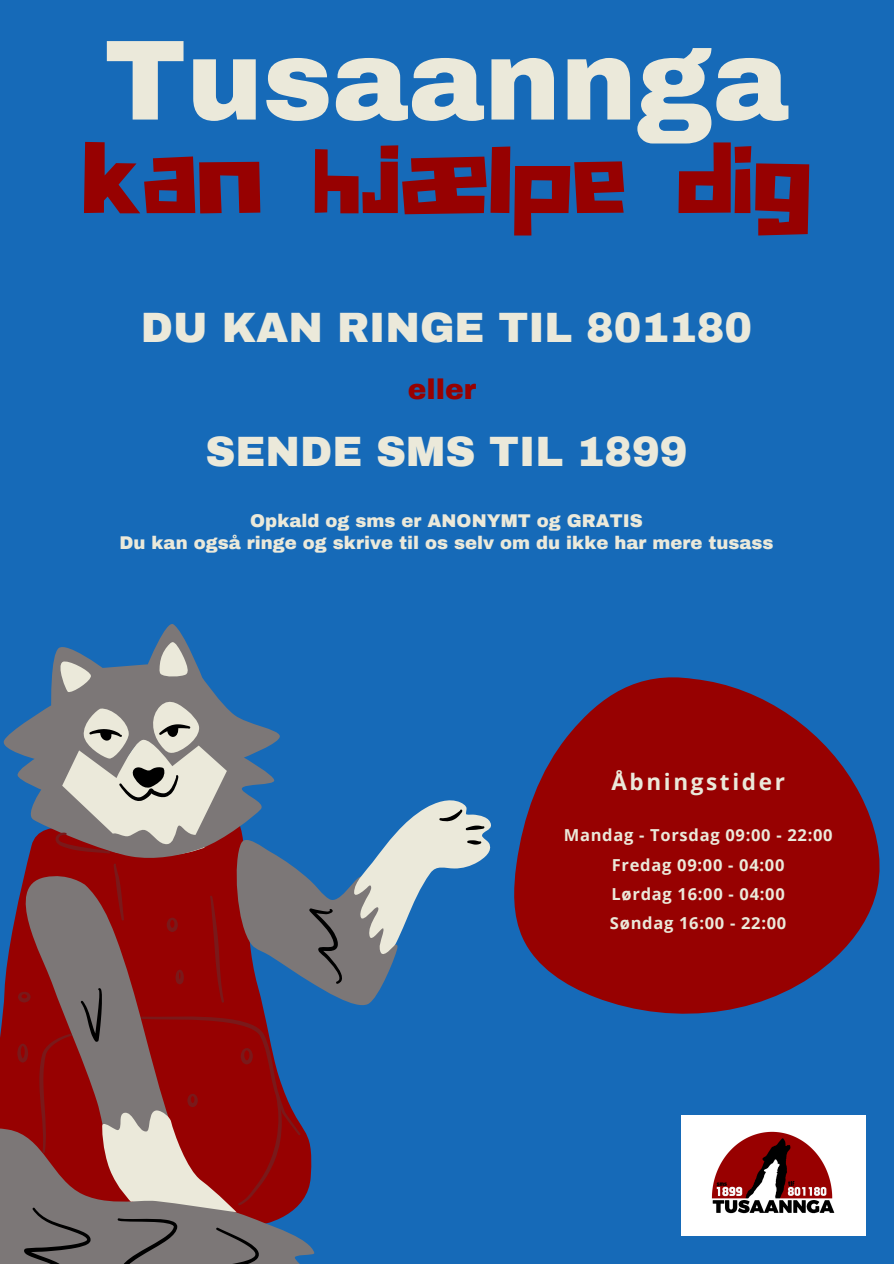
<style>
.page{position:relative;width:894px;height:1264px;background:#fff}
.page>*{position:absolute;margin:0;border:0;box-sizing:border-box;transform-origin:0 0}
.t1{font:900 114px "Archivo";color:#ebe9da}
.t2{font:96px "Hitchcut";color:#970101}
.t3{font:900 41.55px "Archivo";color:#ebe9da}
.t4{font:900 28.05px "Archivo";color:#970101}
.t5{font:700 22.5px "Open Sans";letter-spacing:.115em;color:#ebe9da}
.t6{font:900 18px "Archivo";color:#ebe9da}
.t7{font:700 16.5px "Open Sans";letter-spacing:.045em;color:#ebe9da}
</style>
<div class="page">
<div style="left:0;top:0;width:893px;height:1263px;background:#166ab8"></div>
<svg style="left:56px;top:642px;width:435px;height:216px"></svg>
<svg style="left:0;top:724px;width:484px;height:539px"></svg>
<svg style="left:17px;top:831px;width:283px;height:374px;background:#8b383c"></svg>
<img style="left:681px;top:1115px;width:184px;height:119px">
<svg style="left:514px;top:677px;width:366px;height:337px;fill:#970101"></svg>
<p class="t1" style="left:104px;top:19px;width:686px">Tusaannga</p>
<p class="t2" style="left:82px;top:115px;width:730px">kan hjælpe dig</p>
<p class="t3" style="left:141px;top:305px;width:612px">DU KAN RINGE TIL 801180</p>
<p class="t4" style="left:407px;top:374px;width:70px">eller</p>
<p class="t3" style="left:205px;top:429px;width:483px">SENDE SMS TIL 1899</p>
<p class="t6" style="left:250px;top:511px;width:394px">Opkald og sms er ANONYMT og GRATIS</p>
<p class="t6" style="left:119px;top:533px;width:655px">Du kan også ringe og skrive til os selv om du ikke har mere tusass</p>
<p class="t5" style="left:611px;top:765px;width:175px">Åbningstider</p>
<p class="t7" style="left:563px;top:823px;width:270px">Mandag - Torsdag 09:00 - 22:00</p>
<p class="t7" style="left:611px;top:853px;width:174px">Fredag 09:00 - 04:00</p>
<p class="t7" style="left:611px;top:882px;width:175px">Lørdag 16:00 - 04:00</p>
<p class="t7" style="left:609px;top:911px;width:178px">Søndag 16:00 - 22:00</p>
</div>
